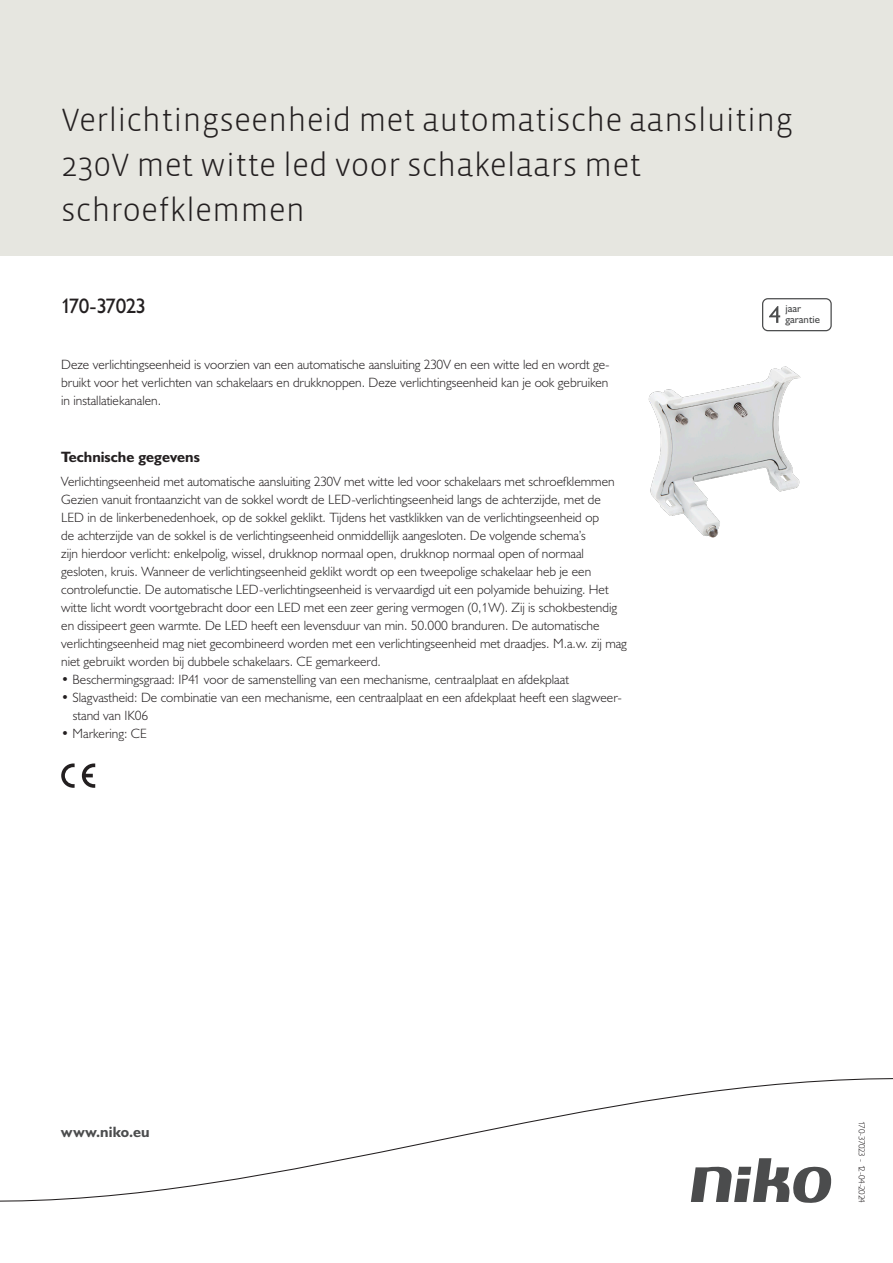
<style>
.page{position:relative;width:893px;height:1263px;background:#fff}
.page>*{position:absolute;margin:0;border:0;box-sizing:border-box;transform-origin:0 0}
.Title_datasheets{font:300 33px/45px "Vista Sans";color:#231f20}
.Article_number{font:21px "Humanist 521 BT";letter-spacing:-.035em;color:#231f20}
.Titles_parts{font:700 15px "Humanist 521 BT";color:#231f20}
.titel_afbeelding{font:700 15px "Humanist 521 BT";letter-spacing:.005em;color:#4b4c4d}
.Platte_tekst_CAB{font:300 13.5px/18px "Humanist 521 BT";color:#231f20;text-align:justify}
.USP_Bullets{font:300 13.5px/18px "Humanist 521 BT";color:#231f20}
.t1{font:10.8px/10.8px "Humanist 521 BT";color:#4b4c4d}
.Revision{font:300 9px "Humanist 521 BT";letter-spacing:-.05em;color:#231f20}
</style>
<div class="page">
<div style="left:0;top:0;width:893px;height:255px;background:#e6e6e0"></div>
<svg style="left:82px;top:763px;width:13px;height:25px"></svg>
<svg style="left:61px;top:763px;width:14px;height:25px"></svg>
<svg style="left:762px;top:298px;width:70px;height:33px"></svg>
<svg style="left:0;top:1078px;width:893px;height:125px"></svg>
<img style="left:648px;top:366px;width:153px;height:172px">
<p class="Title_datasheets" style="left:61px;top:98px;width:734px">Verlichtingseenheid met automatische aansluiting<br>230V met witte led voor schakelaars met schroefklemmen</p>
<p class="Article_number" style="left:61px;top:293px;width:86px">170-37023</p>
<p class="t1" style="left:785px;top:303px;width:36px">jaar garantie</p>
<p class="Platte_tekst_CAB" style="left:61px;top:355px;width:550px">Deze verlichtingseenheid is voorzien van een automatische aansluiting 230V en een witte led en wordt ge&shy;bruikt voor het verlichten van schakelaars en drukknoppen. Deze verlichtingseenheid kan je ook gebruiken in installatiekanalen.</p>
<p class="Titles_parts" style="left:61px;top:447px;width:140px">Technische gegevens</p>
<p class="Platte_tekst_CAB" style="left:61px;top:472px;width:555px">Verlichtingseenheid met automatische aansluiting 230V met witte led voor schakelaars met schroefklemmen</p>
<p class="Platte_tekst_CAB" style="left:61px;top:490px;width:567px;text-align:left">Gezien vanuit frontaanzicht van de sokkel wordt de LED-verlichtingseenheid langs de achterzijde, met de LED in de linkerbenedenhoek, op de sokkel geklikt. Tijdens het vastklikken van de verlichtingseenheid op<br>de achterzijde van de sokkel is de verlichtingseenheid onmiddellijk aangesloten. De volgende schema’s<br>zijn hierdoor verlicht: enkelpolig, wissel, drukknop normaal open, drukknop normaal open of normaal gesloten, kruis. Wanneer de verlichtingseenheid geklikt wordt op een tweepolige schakelaar heb je een controlefunctie. De automatische LED-verlichtingseenheid is vervaardigd uit een polyamide behuizing. Het witte licht wordt voortgebracht door een LED met een zeer gering vermogen (0,1W). Zij is schokbestendig en dissipeert geen warmte. De LED heeft een levensduur van min. 50.000 branduren. De automatische verlichtingseenheid mag niet gecombineerd worden met een verlichtingseenheid met draadjes. M.a.w. zij mag niet gebruikt worden bij dubbele schakelaars. CE gemarkeerd.</p>
<p class="USP_Bullets" style="left:61px;top:670px;width:509px">• Beschermingsgraad: IP41 voor de samenstelling van een mechanisme, centraalplaat en afdekplaat</p>
<p class="USP_Bullets" style="left:73px;top:688px;width:550px;text-indent:-12px">• Slagvastheid: De combinatie van een mechanisme, een centraalplaat en een afdekplaat heeft een slagweer&shy;stand van IK06</p>
<p class="USP_Bullets" style="left:61px;top:724px;width:87px">• Markering: CE</p>
<p class="titel_afbeelding" style="left:61px;top:1122px;width:90px">www.niko.eu</p>
<p class="Revision" style="left:868px;top:1121px;width:83px;rotate:90deg">170-37023 - 12-04-2024</p>
</div>
